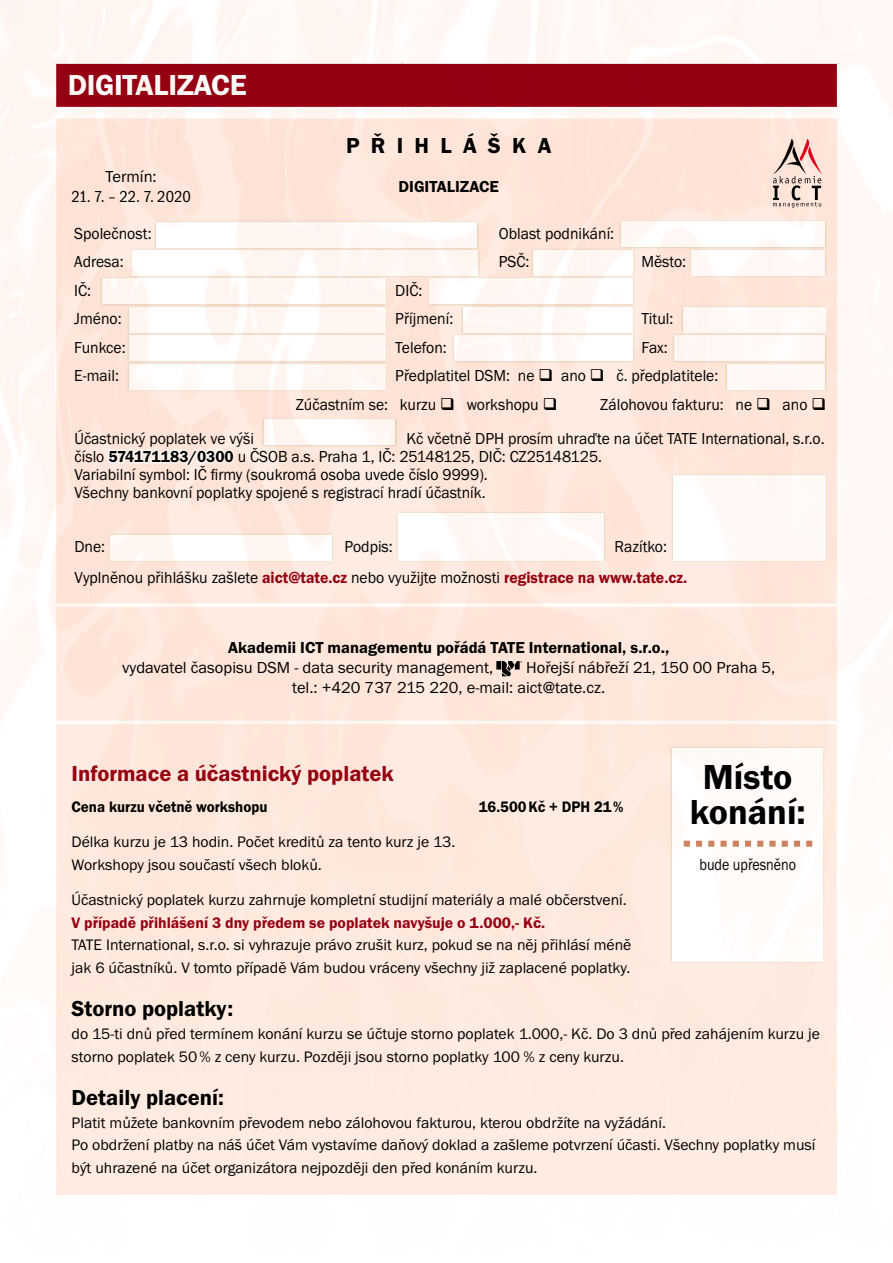
<style>
.page{position:relative;width:893px;height:1263px;background:#fff}
.page>*{position:absolute;margin:0;border:0;box-sizing:border-box;transform-origin:0 0}
.t1{font:36px/34.5px "Franklin Got Itc TOT Dem";color:#000;text-align:center}
.t2{font:30px "Franklin Got Itc TOT Dem";letter-spacing:-.01em;color:#fff}
.t3{font:22.5px "Franklin Got Itc TOT Dem";color:#000}
.t4{font:22.5px "Franklin Got Itc TOT Dem";color:#960014}
.t5{font:22.5px "Franklin Got Itc TOT Dem";letter-spacing:.5em;color:#000}
.t6{font:16.5px/18px "Franklin Got Itc TOT Boo";color:#000;scale:.95 1}
.t7{font:16.5px/19.8px "Franklin Got Itc TOT Boo";color:#000}
.t8{font:16.5px "Franklin Got Itc TOT Dem";color:#000}
.t9{font:16.5px "Franklin Got Itc TOT Boo Con";color:#000}
.t10{font:16.5px "Franklin Got Itc TOT Boo";color:#000;scale:.85 1}
.t11{font:15.75px/22.5px "Franklin Got Itc TOT Boo";color:#000}
.t12{font:15.75px "Franklin Got Itc TOT Dem";color:#960014}
.t13{font:15.75px "Franklin Got Itc TOT Dem";color:#000;scale:.95 1}
.s1{font-family:"Franklin Got Itc TOT Dem"}
.s2{font-family:"Franklin Got Itc TOT Dem";color:#960014}
</style>
<div class="page">
<div style="left:55px;top:62px;width:783px;height:47px;background:#960014"></div>
<div style="left:56px;top:119px;width:781px;height:1076px;background:#fee9dd"></div>
<hr style="left:53px;top:61px;width:349px;height:3px;background:#fff">
<hr style="left:53px;top:64px;width:3px;height:43px;background:#fff">
<hr style="left:402px;top:61px;width:438px;height:3px;background:#fff">
<hr style="left:837px;top:64px;width:3px;height:43px;background:#fff">
<hr style="left:53px;top:107px;width:349px;height:3px;background:#fff">
<hr style="left:402px;top:107px;width:438px;height:3px;background:#fff">
<svg style="left:53px;top:109px;width:784px;height:6px"></svg>
<svg style="left:53px;top:115px;width:349px;height:4px"></svg>
<hr style="left:402px;top:115px;width:438px;height:4px;background:#fff7f3">
<svg style="left:53px;top:603px;width:349px;height:4px"></svg>
<svg style="left:402px;top:603px;width:438px;height:4px;fill:#fef8f4"></svg>
<hr style="left:53px;top:721px;width:349px;height:3px;background:#fff">
<hr style="left:402px;top:721px;width:438px;height:3px;background:#fff">
<svg style="left:105px;top:442px;width:132px;height:27px"></svg>
<svg style="left:773px;top:139px;width:49px;height:69px;background:#d8bbb2"></svg>
<div style="left:127px;top:363px;width:260px;height:28px;background:#f6e0cf"></div>
<div style="left:619px;top:220px;width:207px;height:29px;background:#aca977;opacity:.4"></div>
<div style="left:725px;top:363px;width:101px;height:28px;background:#aca977;opacity:.4"></div>
<div style="left:262px;top:418px;width:135px;height:29px;background:#aca977;opacity:.4"></div>
<svg style="left:264px;top:420px;width:131px;height:25px"></svg>
<div style="left:109px;top:534px;width:225px;height:28px;background:#aca977;opacity:.4"></div>
<svg style="left:111px;top:535px;width:221px;height:25px"></svg>
<div style="left:397px;top:511px;width:209px;height:51px;background:#aca977;opacity:.4"></div>
<svg style="left:399px;top:513px;width:205px;height:47px"></svg>
<div style="left:671px;top:474px;width:155px;height:88px;background:#aca977;opacity:.4"></div>
<svg style="left:673px;top:475px;width:152px;height:85px"></svg>
<div style="left:154px;top:221px;width:324px;height:28px;background:#f2e0cf"></div>
<svg style="left:102px;top:222px;width:723px;height:168px"></svg>
<svg style="left:496px;top:661px;width:26px;height:15px"></svg>
<div style="left:670px;top:747px;width:154px;height:216px;background:#aca977;opacity:.4"></div>
<svg style="left:672px;top:748px;width:150px;height:213px"></svg>
<h2 class="t2" style="left:68px;top:69px;width:181px">DIGITALIZACE</h2>
<p class="t7" style="left:106px;top:167px;width:53px">Termín:</p>
<p class="t9" style="left:71px;top:187px;width:121px">21. 7. – 22. 7. 2020</p>
<h3 class="t5" style="left:346px;top:133px;width:207px">PŘIHLÁŠKA</h3>
<p class="t8" style="left:399px;top:177px;width:102px">DIGITALIZACE</p>
<p class="t6" style="left:74px;top:225px;width:83px">Společnost:</p>
<p class="t6" style="left:499px;top:225px;width:123px">Oblast podnikání:</p>
<p class="t6" style="left:74px;top:253px;width:53px">Adresa:</p>
<p class="t6" style="left:499px;top:253px;width:34px">PSČ:</p>
<p class="t6" style="left:641px;top:253px;width:49px">Město:</p>
<p class="t6" style="left:74px;top:281px;width:19px">IČ:</p>
<p class="t6" style="left:395px;top:281px;width:30px">DIČ:</p>
<p class="t6" style="left:74px;top:310px;width:51px">Jméno:</p>
<p class="t6" style="left:395px;top:310px;width:62px">Příjmení:</p>
<p class="t6" style="left:641px;top:310px;width:35px">Titul:</p>
<p class="t6" style="left:74px;top:338px;width:56px">Funkce:</p>
<p class="t6" style="left:395px;top:338px;width:56px">Telefon:</p>
<p class="t6" style="left:641px;top:338px;width:29px">Fax:</p>
<p class="t6" style="left:74px;top:367px;width:49px">E-mail:</p>
<p class="t6" style="left:296px;top:362px;width:446px;line-height:28.5px;text-indent:100px">Předplatitel DSM: ne ❑ ano ❑ č. předplatitele:<br>Zúčastním se: kurzu ❑ workshopu ❑</p>
<p class="t6" style="left:600px;top:396px;width:239px">Zálohovou fakturu: ne ❑ ano ❑</p>
<p class="t6" style="left:75px;top:430px;width:190px">Účastnický poplatek ve výši</p>
<p class="t6" style="left:75px;top:430px;width:791px;text-indent:332px">Kč včetně DPH prosím uhraďte na účet TATE International, s.r.o. číslo <span class="s1">574171183/0300</span> u ČSOB a.s. Praha 1, IČ: 25148125, DIČ: CZ25148125.<br>Variabilní symbol: IČ firmy (soukromá osoba uvede číslo 9999).<br>Všechny bankovní poplatky spojené s registrací hradí účastník.</p>
<p class="t6" style="left:75px;top:538px;width:34px">Dne:</p>
<p class="t6" style="left:345px;top:538px;width:52px">Podpis:</p>
<p class="t6" style="left:75px;top:531px;width:646px;line-height:30.8px;text-indent:540px">Razítko:<br>Vyplněnou přihlášku zašlete <span class="s2">aict@tate.cz</span> nebo využijte možnosti <span class="s2">registrace na www.tate.cz.</span></p>
<p class="t8" style="left:228px;top:638px;width:443px">Akademii ICT managementu pořádá TATE International, s.r.o.,</p>
<p class="t7" style="left:122px;top:658px;width:373px">vydavatel časopisu DSM - data security management,</p>
<p class="t7" style="left:292px;top:658px;width:485px;text-indent:234px">Hořejší nábřeží 21, 150 00 Praha 5, tel.: +420 737 215 220, e-mail: aict@tate.cz.</p>
<h1 class="t1" style="left:690px;top:760px;width:118px">Místo konání:</h1>
<p class="t10" style="left:699px;top:856px;width:115px">bude upřesněno</p>
<h3 class="t4" style="left:72px;top:761px;width:323px">Informace a účastnický poplatek</h3>
<p class="t13" style="left:72px;top:798px;width:208px">Cena kurzu včetně workshopu</p>
<p class="t13" style="left:479px;top:798px;width:154px">16.500Kč + DPH 21%</p>
<p class="t11" style="left:72px;top:831px;width:385px">Délka kurzu je 13 hodin. Počet kreditů za tento kurz je 13.<br>Workshopy jsou součastí všech bloků.</p>
<p class="t11" style="left:72px;top:889px;width:557px">Účastnický poplatek kurzu zahrnuje kompletní studijní materiály a malé občerstvení.</p>
<p class="t12" style="left:72px;top:914px;width:475px">V případě přihlášení 3 dny předem se poplatek navyšuje o 1.000,- Kč.</p>
<p class="t11" style="left:72px;top:934px;width:561px">TATE International, s.r.o. si vyhrazuje právo zrušit kurz, pokud se na něj přihlásí méně jak 6 účastníků. V tomto případě Vám budou vráceny všechny již zaplacené poplatky.</p>
<h3 class="t3" style="left:72px;top:996px;width:163px">Storno poplatky:</h3>
<p class="t11" style="left:72px;top:1023px;width:750px">do 15-ti dnů před termínem konání kurzu se účtuje storno poplatek 1.000,- Kč. Do 3 dnů před zahájením kurzu je storno poplatek 50% z ceny kurzu. Později jsou storno poplatky 100 % z ceny kurzu.</p>
<h3 class="t3" style="left:72px;top:1085px;width:154px">Detaily placení:</h3>
<p class="t11" style="left:72px;top:1111px;width:745px">Platit můžete bankovním převodem nebo zálohovou fakturou, kterou obdržíte na vyžádání.<br>Po obdržení platby na náš účet Vám vystavíme daňový doklad a zašleme potvrzení účasti. Všechny poplatky musí být uhrazené na účet organizátora nejpozději den před konáním kurzu.</p>
</div>
